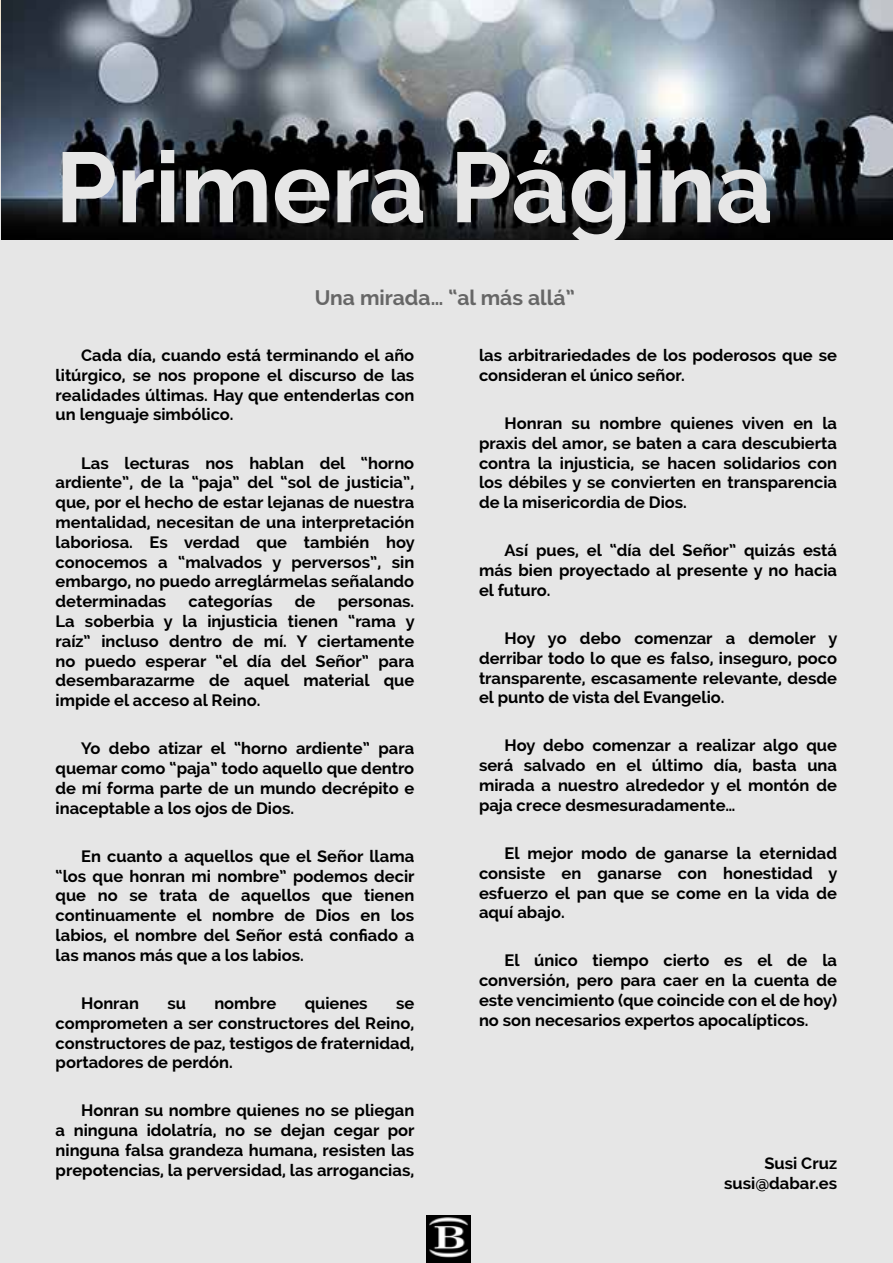
<style>
.page{position:relative;width:893px;height:1263px;background:#fff}
.page>*{position:absolute;margin:0;border:0;box-sizing:border-box;transform-origin:0 0}
.t1{font:700 99px "Raleway";color:#e6e6e6}
.t2{font:700 21px "Raleway";color:#666}
.t3{font:700 16.5px/19.8px "Raleway";color:#000;text-align:justify}
</style>
<div class="page">
<div style="left:0;top:135px;width:893px;height:1128px;background:#e6e6e6"></div>
<img style="left:1px;top:0;width:892px;height:239px">
<img style="left:427px;top:1216px;width:44px;height:47px">
<h1 class="t1" style="left:55px;top:131px;width:719px">Primera Página</h1>
<p class="t2" style="left:315px;top:285px;width:262px">Una mirada… “al más allá”</p>
<p class="t3" style="left:56px;top:345px;width:360px;text-indent:26px">Cada día, cuando está terminando el año litúrgico, se nos propone el discurso de las realidades últimas. Hay que entenderlas con un lenguaje simbólico.</p>
<p class="t3" style="left:56px;top:453px;width:361px;text-indent:26px">Las lecturas nos hablan del “horno ardiente”, de la “paja” del “sol de justicia”, que, por el hecho de estar lejanas de nuestra mentalidad, necesitan de una interpretación laboriosa. Es verdad que también hoy conocemos a “malvados y perversos”, sin embargo, no puedo arreglármelas señalando determinadas</p>
<p class="t3" style="left:189px;top:591px;width:85px">categorías</p>
<p class="t3" style="left:295px;top:591px;width:22px">de</p>
<p class="t3" style="left:56px;top:591px;width:361px;text-indent:282px">personas.<br>La soberbia y la injusticia tienen “rama y raíz” incluso dentro de mí. Y ciertamente no puedo esperar “el día del Señor” para desembarazarme de aquel material que impide el acceso al Reino.</p>
<p class="t3" style="left:56px;top:739px;width:360px;text-indent:26px">Yo debo atizar el “horno ardiente” para quemar como “paja” todo aquello que dentro de mí forma parte de un mundo decrépito e inaceptable a los ojos de Dios.</p>
<p class="t3" style="left:56px;top:846px;width:360px;text-indent:26px">En cuanto a aquellos que el Señor llama “los que honran mi nombre” podemos decir que no se trata de aquellos que tienen continuamente el nombre de Dios en los labios, el nombre del Señor está confiado a las manos más que a los labios.</p>
<p class="t3" style="left:81px;top:993px;width:59px">Honran</p>
<p class="t3" style="left:167px;top:993px;width:20px">su</p>
<p class="t3" style="left:214px;top:993px;width:63px">nombre</p>
<p class="t3" style="left:305px;top:993px;width:64px">quienes</p>
<p class="t3" style="left:56px;top:993px;width:360px;text-indent:340px">se comprometen a ser constructores del Reino, constructores de paz, testigos de fraternidad, portadores de perdón.</p>
<p class="t3" style="left:56px;top:1101px;width:360px;text-indent:26px">Honran su nombre quienes no se pliegan a ninguna idolatría, no se dejan cegar por ninguna falsa grandeza humana, resisten las prepotencias, la perversidad, las arrogancias,</p>
<p class="t3" style="left:479px;top:345px;width:360px">las arbitrariedades de los poderosos que se consideran el único señor.</p>
<p class="t3" style="left:479px;top:413px;width:360px;text-indent:26px">Honran su nombre quienes viven en la praxis del amor, se baten a cara descubierta contra la injusticia, se hacen solidarios con los débiles y se convierten en transparencia de la misericordia de Dios.</p>
<p class="t3" style="left:479px;top:541px;width:360px;text-indent:26px">Así pues, el “día del Señor” quizás está más bien proyectado al presente y no hacia el futuro.</p>
<p class="t3" style="left:479px;top:628px;width:360px;text-indent:26px">Hoy yo debo comenzar a demoler y derribar todo lo que es falso, inseguro, poco transparente, escasamente relevante, desde el punto de vista del Evangelio.</p>
<p class="t3" style="left:479px;top:736px;width:360px;text-indent:26px">Hoy debo comenzar a realizar algo que será salvado en el último día, basta una mirada a nuestro alrededor y el montón de paja crece desmesuradamente…</p>
<p class="t3" style="left:479px;top:843px;width:360px;text-indent:26px">El mejor modo de ganarse la eternidad consiste en ganarse con honestidad y esfuerzo el pan que se come en la vida de aquí abajo.</p>
<p class="t3" style="left:479px;top:951px;width:360px;text-indent:26px">El único tiempo cierto es el de la conversión, pero para caer en la cuenta de este vencimiento (que coincide con el de hoy) no son necesarios expertos apocalípticos.</p>
<p class="t3" style="left:724px;top:1153px;width:114px;text-align:right">Susi Cruz susi@dabar.es</p>
</div>
